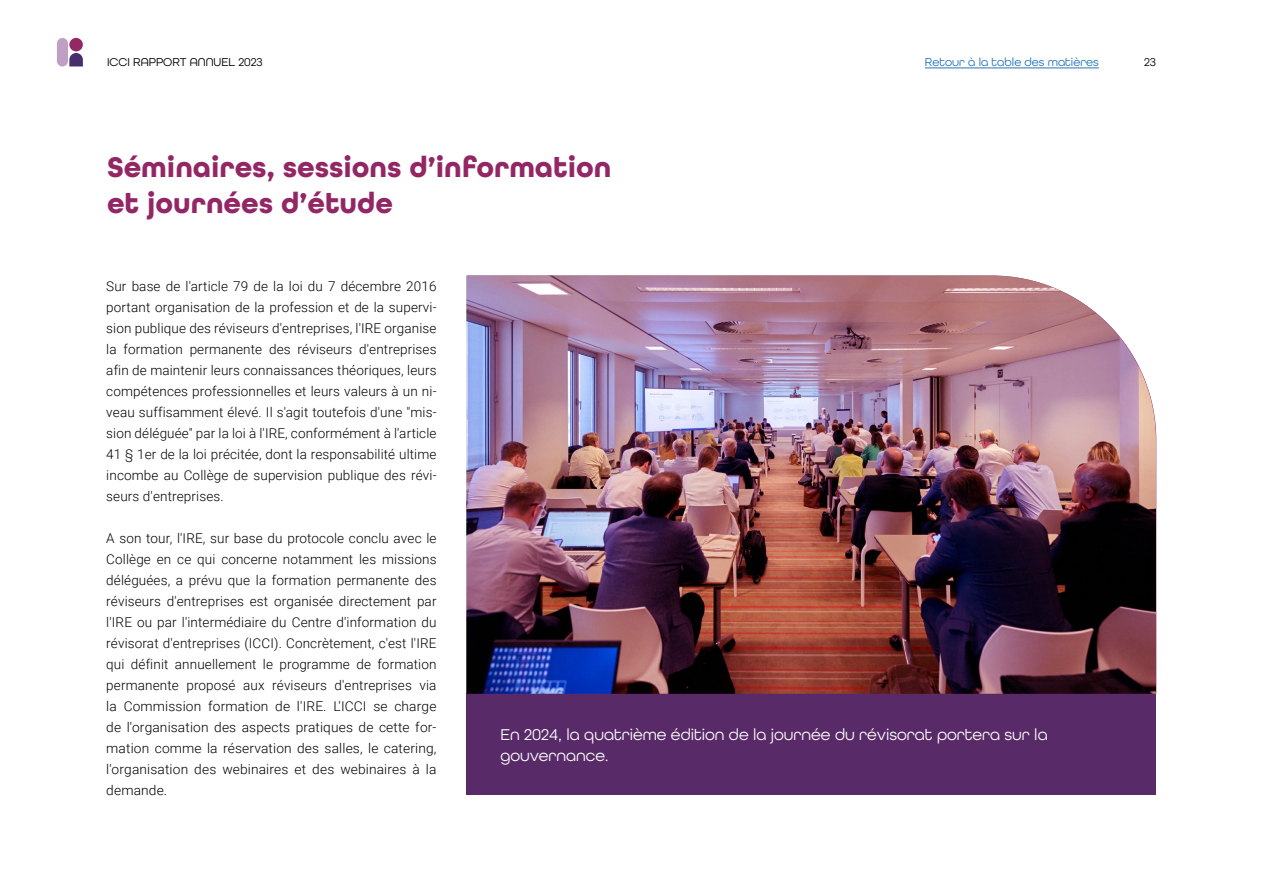
<style>
.page{position:relative;width:1263px;height:893px;background:#fff}
.page>*{position:absolute;margin:0;border:0;box-sizing:border-box;transform-origin:0 0}
.t1{font:700 30px/36px "All Round Gothic";color:#932765}
.t2{font:16.5px/21px "All Round Gothic";color:#fff}
.t3{font:300 13.5px/21px "Roboto";letter-spacing:.01em;color:#000;text-align:justify}
.t4{font:12px "All Round Gothic";color:#1d71b8}
.t5{font:12px "All Round Gothic";color:#000}
</style>
<div class="page">
<div style="left:57px;top:38px;width:11px;height:28px;background:#bf9fc3;border-radius:6px"></div>
<div style="left:69px;top:38px;width:14px;height:13px;background:#932865;border-radius:50%"></div>
<svg style="left:69px;top:53px;width:14px;height:13px"></svg>
<hr style="left:925px;top:68px;width:174px;height:1px;background:#2e74b5">
<div style="left:466px;top:694px;width:690px;height:101px;background:#592a68"></div>
<img style="left:467px;top:275px;width:689px;height:419px">
<p class="t5" style="left:107px;top:55px;width:157px">ICCI RAPPORT ANNUEL 2023</p>
<p class="t4" style="left:925px;top:55px;width:175px">Retour à la table des matières</p>
<p class="t5" style="left:1144px;top:55px;width:13px">23</p>
<h1 class="t1" style="left:107px;top:150px;width:506px">Séminaires, sessions d’information et journées d’étude</h1>
<p class="t3" style="left:106px;top:275px;width:332px">Sur base de l'article 79 de la loi du 7 décembre 2016 portant organisation de la profession et de la supervi&shy;sion publique des réviseurs d'entreprises, l'IRE organise la formation permanente des réviseurs d'entreprises afin de maintenir leurs connaissances théoriques, leurs compétences professionnelles et leurs valeurs à un ni&shy;veau suffisamment élevé. Il s'agit toutefois d'une "mis&shy;sion déléguée" par la loi à l'IRE, conformément à l'article 41 § 1er de la loi précitée, dont la responsabilité ultime incombe au Collège de supervision publique des révi&shy;seurs d'entreprises.</p>
<p class="t3" style="left:106px;top:527px;width:332px">A son tour, l'IRE, sur base du protocole conclu avec le Collège en ce qui concerne notamment les missions déléguées, a prévu que la formation permanente des réviseurs d'entreprises est organisée directement par l'IRE ou par l'intermédiaire du Centre d'information du révisorat d'entreprises (ICCI). Concrètement, c'est l'IRE qui définit annuellement le programme de formation permanente proposé aux réviseurs d'entreprises via la Commission formation de l'IRE. L'ICCI se charge de l'organisation des aspects pratiques de cette for&shy;mation comme la réservation des salles, le catering, l'organisation des webinaires et des webinaires à la demande.</p>
<p class="t2" style="left:500px;top:724px;width:549px">En 2024, la quatrième édition de la journée du révisorat portera sur la gouvernance.</p>
</div>
